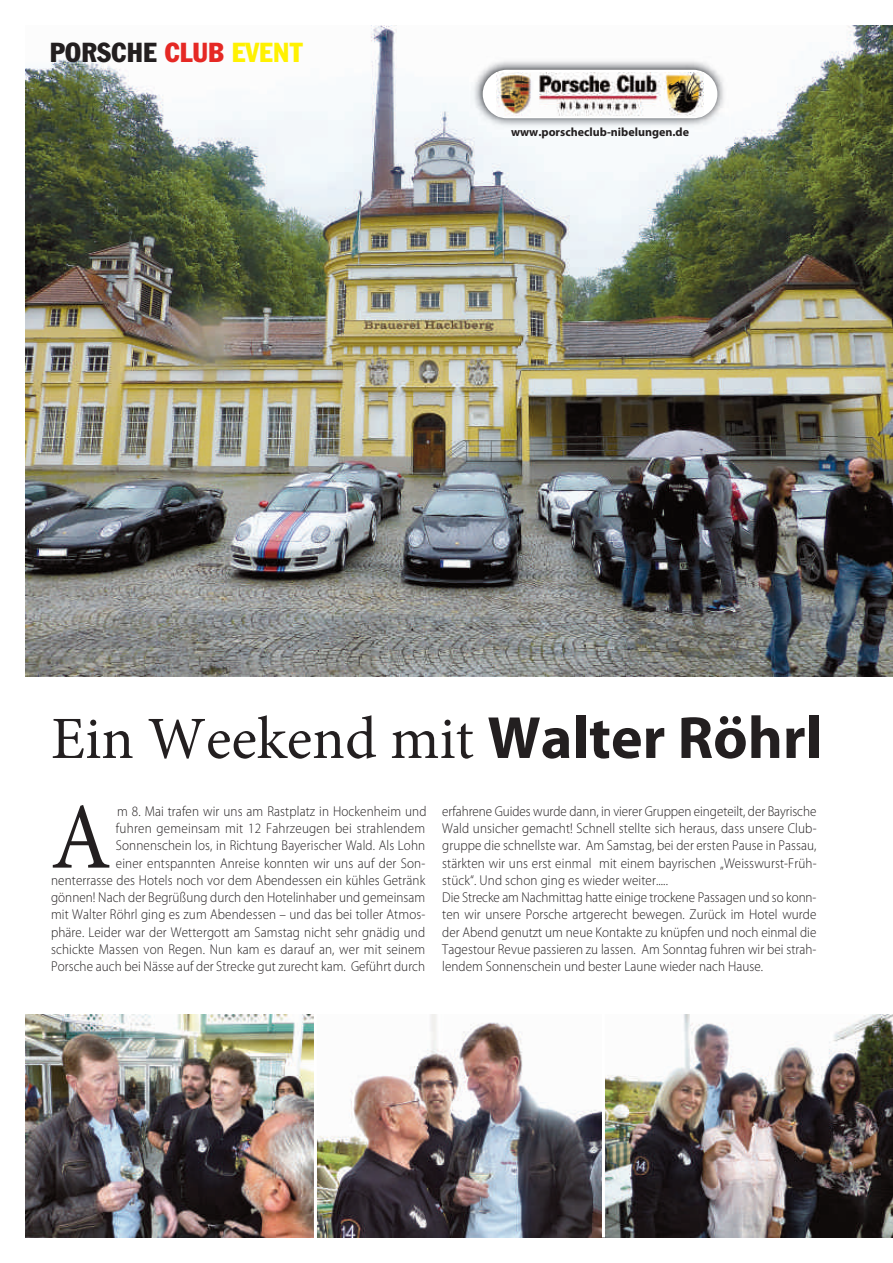
<style>
.page{position:relative;width:893px;height:1263px;background:#fff}
.page>*{position:absolute;margin:0;border:0;box-sizing:border-box;transform-origin:0 0}
.t1{font:94.2px "Minion Pro";color:#231f20;scale:.92 1}
.t2{font:60px "Minion Pro";color:#231f20}
.t3{font:condensed 27px "Franklin Gothic BT";color:#231f20}
.t4{font:300 14.25px/17.2px "Myriad Pro";letter-spacing:.01em;color:#231f20;text-align:right;scale:.92 1}
.t5{font:700 12px "Myriad Pro";color:#231f20}
.s1{color:#e52824}
.s2{color:#fff101}
.s3{font-family:"Myriad Pro";font-weight:700}
</style>
<div class="page">
<img style="left:26px;top:26px;width:867px;height:650px">
<img style="left:26px;top:1015px;width:867px;height:222px">
<img style="left:470px;top:57px;width:261px;height:75px">
<div style="left:483px;top:70px;width:234px;height:48px;background:#fff;border-radius:24px"></div>
<img style="left:496px;top:72px;width:208px;height:44px">
<hr style="left:602px;top:999px;width:3px;height:238px;background:#fff">
<hr style="left:314px;top:1006px;width:3px;height:239px;background:#fff">
<h3 class="t3" style="left:50px;top:34px;width:255px">PORSCHE <span class="s1">CLUB</span> <span class="s2">EVENT</span></h3>
<p class="t5" style="left:511px;top:125px;width:179px">www.porscheclub-nibelungen.de</p>
<h2 class="t2" style="left:51px;top:699px;width:773px">Ein Weekend mit <span class="s3">Walter Röhrl</span></h2>
<h1 class="t1" style="left:51px;top:774px;width:67px">A</h1>
<p class="t4" style="left:51px;top:803px;width:410px">m 8. Mai trafen wir uns am Rastplatz in Hockenheim und<br>fuhren gemeinsam mit 12 Fahrzeugen bei strahlendem Sonnenschein los, in Richtung Bayerischer Wald. Als Lohn<br>einer entspannten Anreise konnten wir uns auf der Son-<br>nenterrasse des Hotels noch vor dem Abendessen ein kühles Getränk gönnen! Nach der Begrüßung durch den Hotelinhaber und gemeinsam mit Walter Röhrl ging es zum Abendessen – und das bei toller Atmos&shy;phäre. Leider war der Wettergott am Samstag nicht sehr gnädig und schickte Massen von Regen. Nun kam es darauf an, wer mit seinem Porsche auch bei Nässe auf der Strecke gut zurecht kam. Geführt durch</p>
<p class="t4" style="left:442px;top:803px;width:408px;text-align:left">erfahrene Guides wurde dann, in vierer Gruppen eingeteilt, der Bayrische Wald unsicher gemacht! Schnell stellte sich heraus, dass unsere Club&shy;gruppe die schnellste war. Am Samstag, bei der ersten Pause in Passau, stärkten wir uns erst einmal mit einem bayrischen „Weisswurst-Früh&shy;stück“. Und schon ging es wieder weiter.....<br>Die Strecke am Nachmittag hatte einige trockene Passagen und so konn&shy;ten wir unsere Porsche artgerecht bewegen. Zurück im Hotel wurde der Abend genutzt um neue Kontakte zu knüpfen und noch einmal die Tagestour Revue passieren zu lassen. Am Sonntag fuhren wir bei strah&shy;lendem Sonnenschein und bester Laune wieder nach Hause.</p>
</div>
